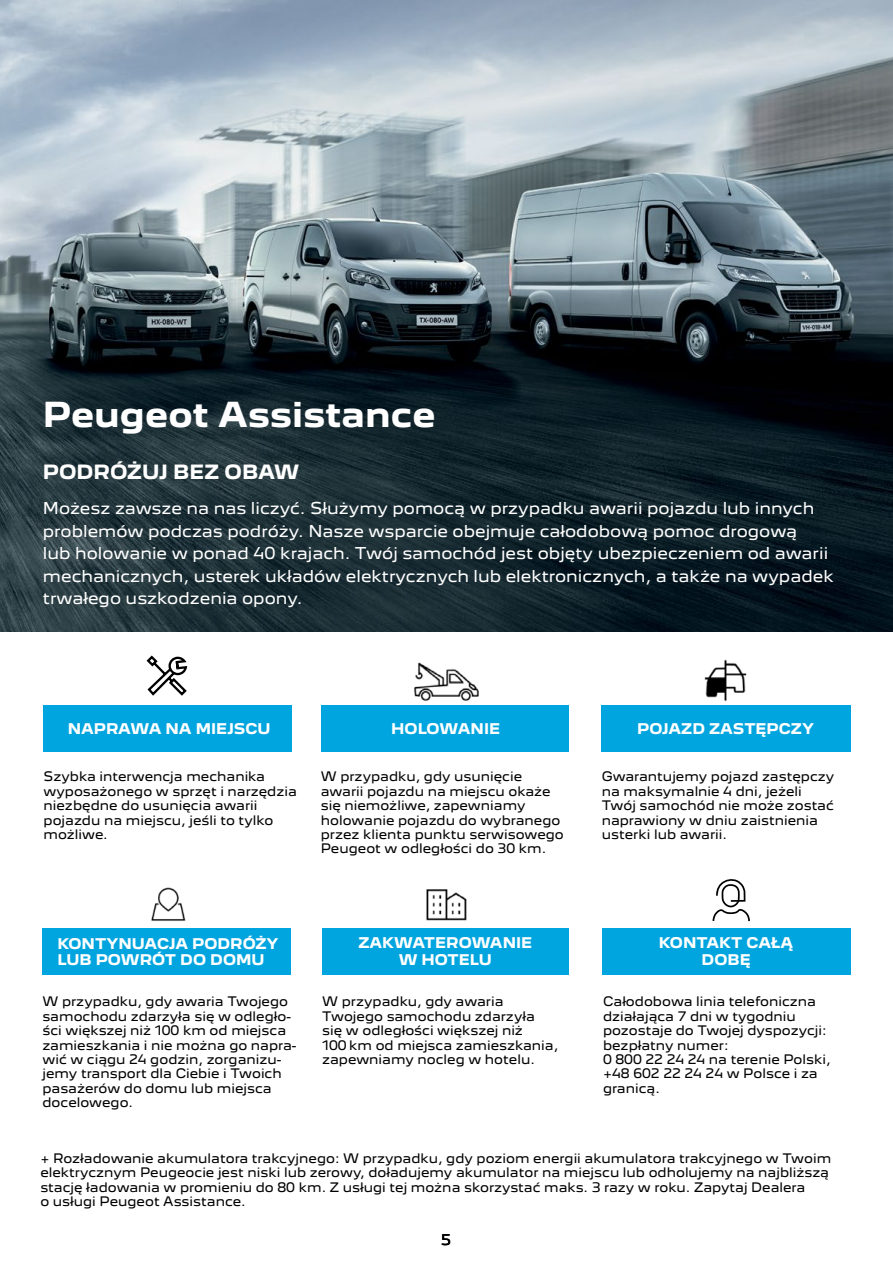
<style>
.page{position:relative;width:893px;height:1263px;background:#fff}
.page>*{position:absolute;margin:0;border:0;box-sizing:border-box;transform-origin:0 0}
.t1{font:700 31.5px "Peugeot New";color:#fff}
.t2{font:700 18px "Peugeot New";color:#fff}
.t3{font:15px/22.5px "Peugeot New";color:#fff}
.t4{font:700 13.5px/16.2px "Peugeot New";color:#fff;text-align:center}
.t5{font:13.5px "Peugeot New";color:#000}
.t6{font:12px/14.4px "Peugeot New";color:#000}
</style>
<div class="page">
<img style="left:0;top:0;width:893px;height:631px">
<img style="left:414px;top:662px;width:65px;height:39px">
<div style="left:42px;top:928px;width:249px;height:47px;background:#00a5df"></div>
<div style="left:322px;top:928px;width:246px;height:47px;background:#00a5df"></div>
<div style="left:602px;top:928px;width:248px;height:47px;background:#00a5df"></div>
<div style="left:44px;top:705px;width:248px;height:47px;background:#00a5df"></div>
<div style="left:321px;top:705px;width:247px;height:47px;background:#00a5df"></div>
<div style="left:601px;top:705px;width:249px;height:47px;background:#00a5df"></div>
<img style="left:704px;top:659px;width:43px;height:42px">
<img style="left:426px;top:889px;width:41px;height:32px">
<img style="left:151px;top:887px;width:35px;height:34px">
<svg style="left:712px;top:879px;width:38px;height:42px"></svg>
<svg style="left:146px;top:655px;width:42px;height:41px"></svg>
<h1 class="t1" style="left:43px;top:389px;width:394px">Peugeot Assistance</h1>
<h2 class="t2" style="left:43px;top:457px;width:258px">PODRÓŻUJ BEZ OBAW</h2>
<p class="t3" style="left:43px;top:496px;width:792px">Możesz zawsze na nas liczyć. Służymy pomocą w przypadku awarii pojazdu lub innych problemów podczas podróży. Nasze wsparcie obejmuje całodobową pomoc drogową<br>lub holowanie w ponad 40 krajach. Twój samochód jest objęty ubezpieczeniem od awarii mechanicznych, usterek układów elektrycznych lub elektronicznych, a także na wypadek trwałego uszkodzenia opony.</p>
<p class="t4" style="left:68px;top:720px;width:204px">NAPRAWA NA MIEJSCU</p>
<p class="t6" style="left:44px;top:768px;width:255px">Szybka interwencja mechanika wyposażonego w sprzęt i narzędzia niezbędne do usunięcia awarii pojazdu na miejscu, jeśli to tylko możliwe.</p>
<p class="t4" style="left:391px;top:719px;width:110px">HOLOWANIE</p>
<p class="t6" style="left:321px;top:768px;width:245px">W przypadku, gdy usunięcie awarii pojazdu na miejscu okaże się niemożliwe, zapewniamy holowanie pojazdu do wybranego przez klienta punktu serwisowego<br>Peugeot w odległości do 30 km.</p>
<p class="t4" style="left:637px;top:719px;width:178px">POJAZD ZASTĘPCZY</p>
<p class="t6" style="left:602px;top:768px;width:234px">Gwarantujemy pojazd zastępczy na maksymalnie 4 dni, jeżeli<br>Twój samochód nie może zostać naprawiony w dniu zaistnienia usterki lub awarii.</p>
<p class="t4" style="left:57px;top:934px;width:223px;text-align:left">KONTYNUACJA PODRÓŻY<br>LUB POWRÓT DO DOMU</p>
<p class="t4" style="left:358px;top:933px;width:175px">ZAKWATEROWANIE<br>W HOTELU</p>
<p class="t4" style="left:659px;top:933px;width:136px">KONTAKT CAŁĄ<br>DOBĘ</p>
<p class="t6" style="left:42px;top:993px;width:255px">W przypadku, gdy awaria Twojego samochodu zdarzyła się w odległo&shy;ści większej niż 100 km od miejsca zamieszkania i nie można go napra&shy;wić w ciągu 24 godzin, zorganizu&shy;jemy transport dla Ciebie i Twoich pasażerów do domu lub miejsca docelowego.</p>
<p class="t6" style="left:322px;top:993px;width:237px">W przypadku, gdy awaria<br>Twojego samochodu zdarzyła<br>się w odległości większej niż<br>100 km od miejsca zamieszkania, zapewniamy nocleg w hotelu.</p>
<p class="t6" style="left:603px;top:993px;width:229px">Całodobowa linia telefoniczna działająca 7 dni w tygodniu pozostaje do Twojej dyspozycji: bezpłatny numer:<br>0 800 22 24 24 na terenie Polski, +48 602 22 24 24 w Polsce i za granicą.</p>
<p class="t6" style="left:40px;top:1150px;width:792px">+ Rozładowanie akumulatora trakcyjnego: W przypadku, gdy poziom energii akumulatora trakcyjnego w Twoim elektrycznym Peugeocie jest niski lub zerowy, doładujemy akumulator na miejscu lub odholujemy na najbliższą stację ładowania w promieniu do 80 km. Z usługi tej można skorzystać maks. 3 razy w roku. Zapytaj Dealera<br>o usługi Peugeot Assistance.</p>
<p class="t5" style="left:441px;top:1228px;width:11px">5</p>
</div>
